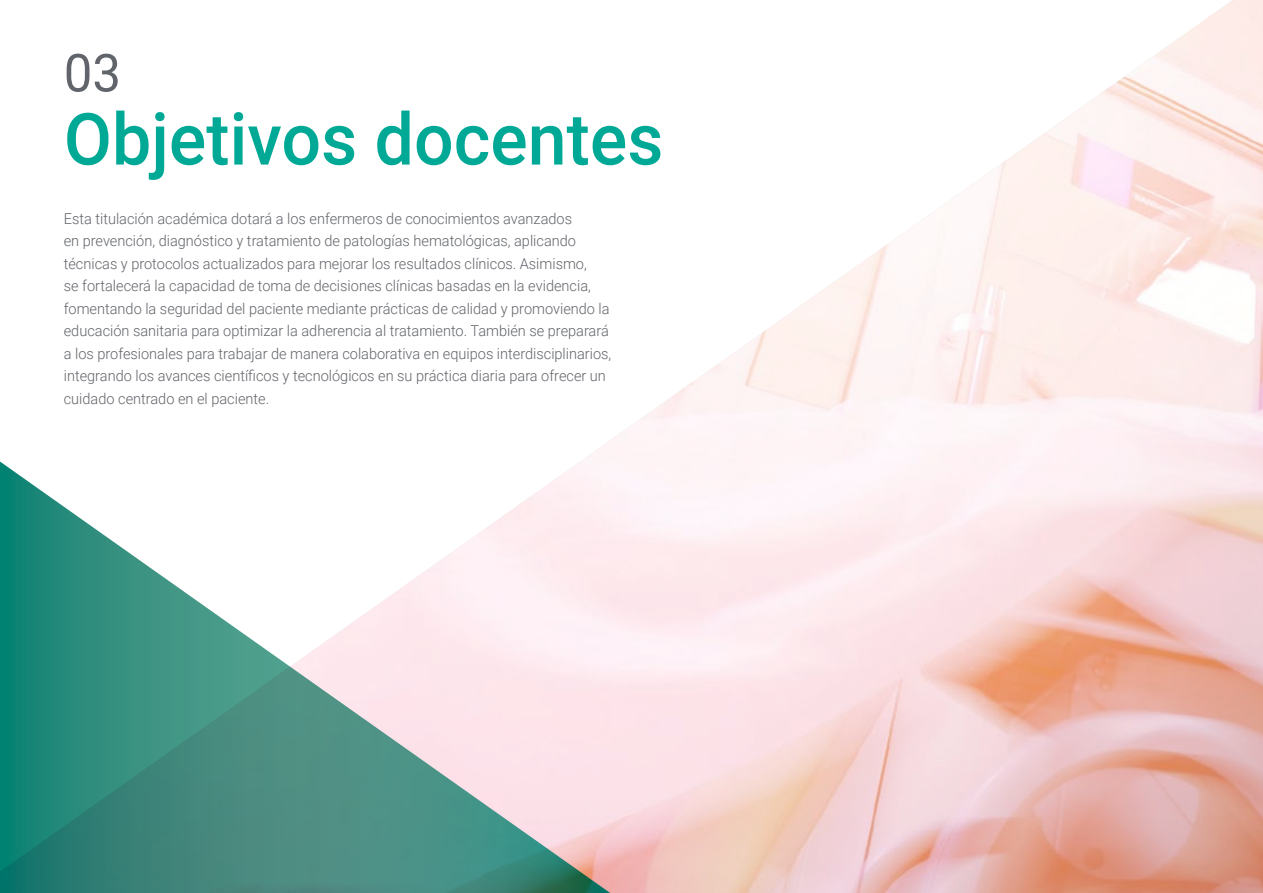
<style>
.page{position:relative;width:1263px;height:893px;background:#fff}
.page>*{position:absolute;margin:0;border:0;box-sizing:border-box;transform-origin:0 0}
.t1{font:500 72px "Roboto";color:#00a996}
.t2{font:52.5px "Roboto";color:#61646a}
.t3{font:300 15px/22.5px "Roboto";color:#61646a}
</style>
<div class="page">
<img style="left:603px;top:0;width:660px;height:893px">
<svg style="left:0;top:446px;width:640px;height:447px"></svg>
<h2 class="t2" style="left:64px;top:36px;width:59px">03</h2>
<h1 class="t1" style="left:64px;top:89px;width:601px">Objetivos docentes</h1>
<p class="t3" style="left:64px;top:207px;width:549px">Esta titulación académica dotará a los enfermeros de conocimientos avanzados<br>en prevención, diagnóstico y tratamiento de patologías hematológicas, aplicando técnicas y protocolos actualizados para mejorar los resultados clínicos. Asimismo,<br>se fortalecerá la capacidad de toma de decisiones clínicas basadas en la evidencia, fomentando la seguridad del paciente mediante prácticas de calidad y promoviendo la educación sanitaria para optimizar la adherencia al tratamiento. También se preparará a los profesionales para trabajar de manera colaborativa en equipos interdisciplinarios, integrando los avances científicos y tecnológicos en su práctica diaria para ofrecer un cuidado centrado en el paciente.</p>
</div>
